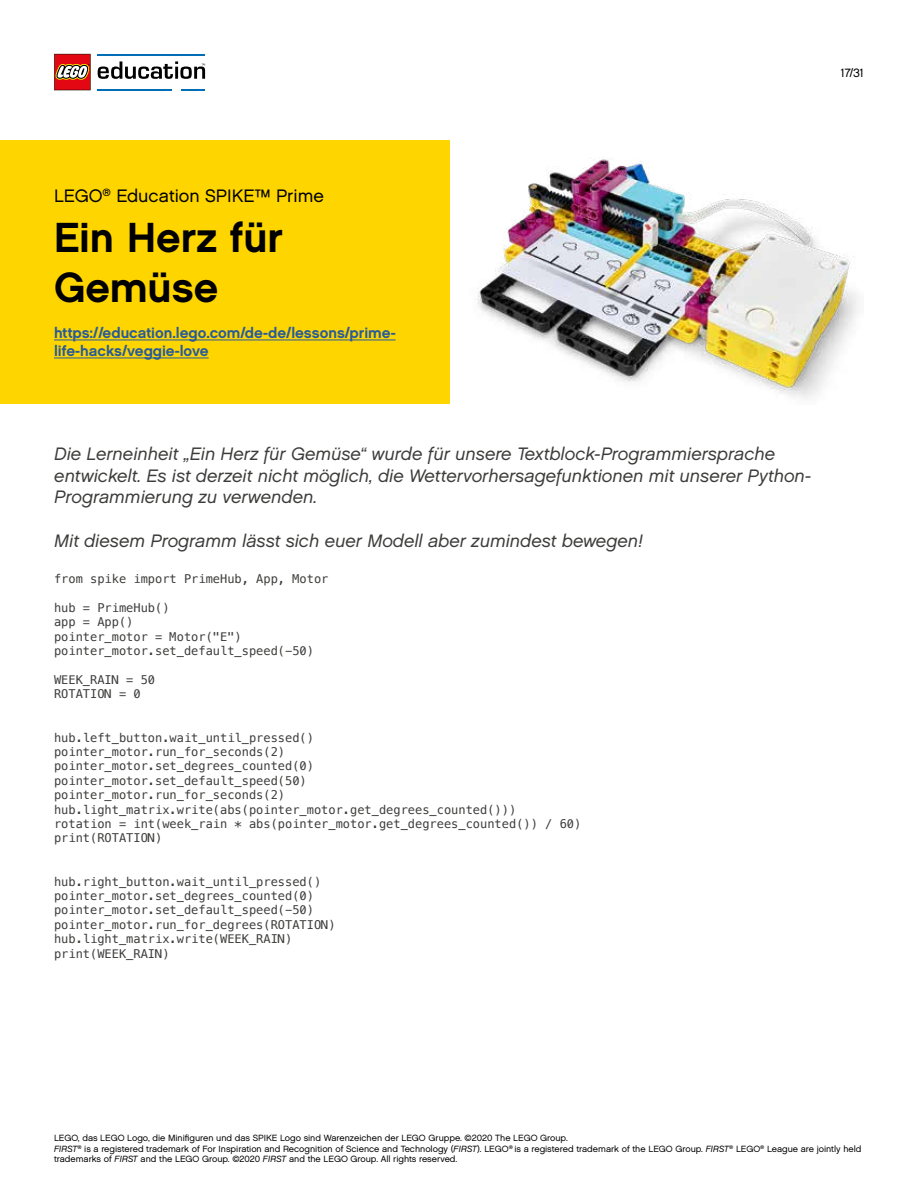
<style>
.page{position:relative;width:918px;height:1188px;background:#fff}
.page>*{position:absolute;margin:0;border:0;box-sizing:border-box;transform-origin:0 0}
.t1{font:700 42px/50.4px "LEGO Chalet 60";color:#000}
.t2{font:italic 18px/21.6px "LEGO Chalet 60";color:#3c3c3b}
.t3{font:18px "LEGO Chalet 60";color:#000}
.t4{font:700 15px/18px "LEGO Chalet 60";color:#275b9b}
.t5{font:12px/14.4px "Menlo";color:#3c3c3b}
.t6{font:12px "LEGO Chalet 60";color:#000}
.t7{font:9px/10.8px "LEGO Chalet 60";color:#000}
.s1{font-style:italic}
</style>
<div class="page">
<hr style="left:98px;top:54px;width:107px;height:1px;background:#006db7">
<hr style="left:98px;top:89px;width:74px;height:1px;background:#006db7">
<svg style="left:182px;top:89px;width:23px;height:1px"></svg>
<svg style="left:98px;top:61px;width:107px;height:18px"></svg>
<svg style="left:54px;top:54px;width:37px;height:36px"></svg>
<div style="left:0;top:140px;width:450px;height:264px;background:#ffd500"></div>
<img style="left:477px;top:159px;width:381px;height:240px">
<hr style="left:54px;top:340px;width:342px;height:1px;background:#275b9b">
<hr style="left:54px;top:358px;width:155px;height:1px;background:#275b9b">
<p class="t6" style="left:841px;top:65px;width:25px">17/31</p>
<h2 class="t3" style="left:54px;top:184px;width:271px">LEGO<sup>®</sup> Education SPIKE™ Prime</h2>
<h1 class="t1" style="left:54px;top:212px;width:230px">Ein Herz für<br>Gemüse</h1>
<p class="t4" style="left:54px;top:324px;width:343px">https://education.lego.com/de-de/lessons/prime&shy;life-hacks/veggie-love</p>
<h2 class="t2" style="left:55px;top:443px;width:759px">Die Lerneinheit „Ein Herz für Gemüse“ wurde für unsere Textblock-Programmiersprache entwickelt. Es ist derzeit nicht möglich, die Wettervorhersagefunktionen mit unserer Python-<br>Programmierung zu verwenden.</h2>
<h2 class="t2" style="left:55px;top:530px;width:590px">Mit diesem Programm lässt sich euer Modell aber zumindest bewegen!</h2>
<p class="t5" style="left:54px;top:572px;width:276px">from spike import PrimeHub, App, Motor</p>
<p class="t5" style="left:54px;top:601px;width:262px">hub = PrimeHub()<br>app = App()<br>pointer_motor = Motor("E") pointer_motor.set_default_speed(-50)</p>
<p class="t5" style="left:54px;top:673px;width:103px">WEEK_RAIN = 50<br>ROTATION = 0</p>
<p class="t5" style="left:54px;top:730px;width:529px">hub.left_button.wait_until_pressed()<br>pointer_motor.run_for_seconds(2)<br>pointer_motor.set_degrees_counted(0)<br>pointer_motor.set_default_speed(50)<br>pointer_motor.run_for_seconds(2) hub.light_matrix.write(abs(pointer_motor.get_degrees_counted()))<br>rotation = int(week_rain * abs(pointer_motor.get_degrees_counted()) / 60) print(ROTATION)</p>
<p class="t5" style="left:54px;top:874px;width:283px">hub.right_button.wait_until_pressed() pointer_motor.set_degrees_counted(0) pointer_motor.set_default_speed(-50) pointer_motor.run_for_degrees(ROTATION) hub.light_matrix.write(WEEK_RAIN) print(WEEK_RAIN)</p>
<p class="t7" style="left:54px;top:1132px;width:809px">LEGO, das LEGO Logo, die Minifiguren und das SPIKE Logo sind Warenzeichen der LEGO Gruppe. ©2020 The LEGO Group.<br><span class="s1">FIRST</span><sup>®</sup> is a registered trademark of For Inspiration and Recognition of Science and Technology (<span class="s1">FIRST</span>). LEGO<sup>®</sup> is a registered trademark of the LEGO Group. <span class="s1">FIRST</span><sup>®</sup> LEGO<sup>®</sup> League are jointly held trademarks of <span class="s1">FIRST</span> and the LEGO Group. ©2020 <span class="s1">FIRST</span> and the LEGO Group. All rights reserved.</p>
</div>
